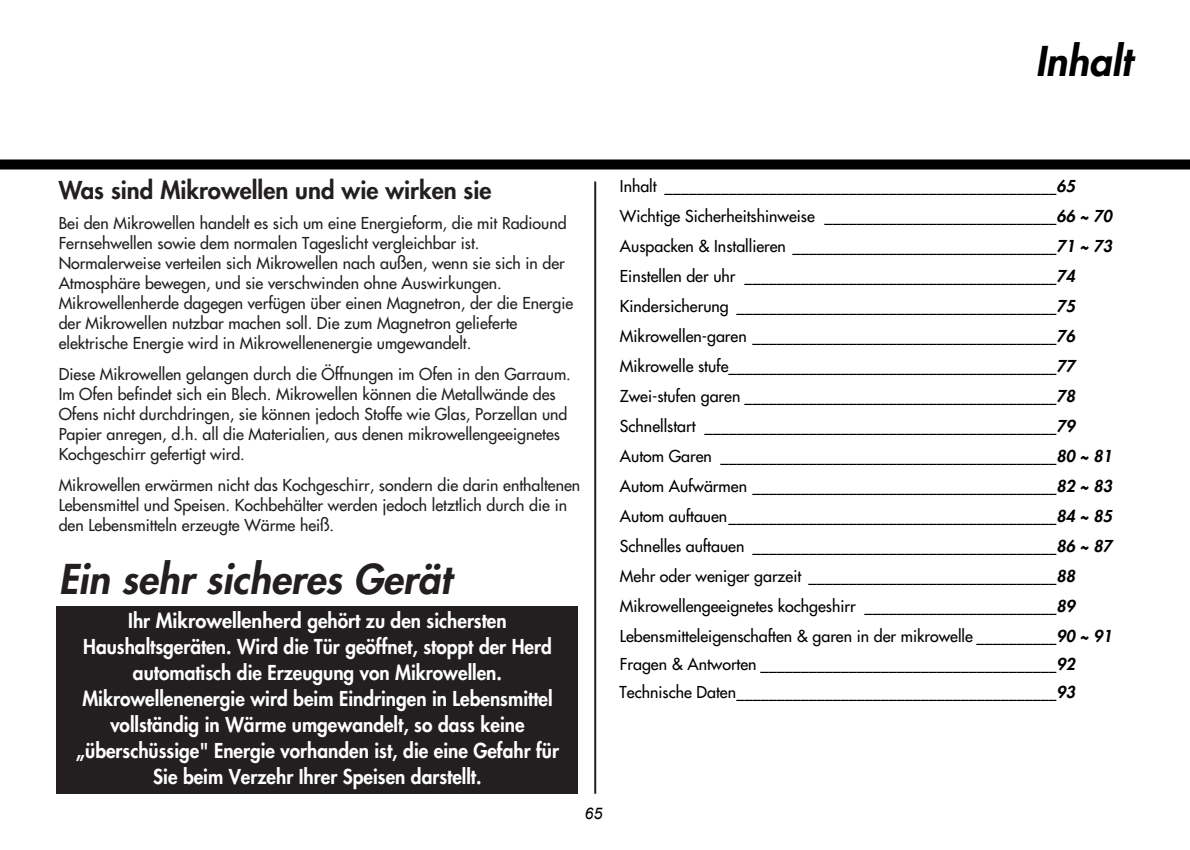
<style>
.page{position:relative;width:1190px;height:850px;background:#fff}
.page>*{position:absolute;margin:0;border:0;box-sizing:border-box;transform-origin:0 0}
.t1{font:italic 800 40px "Futura";color:#231f20}
.t2{font:italic 800 40px "Futura";color:#000}
.t3{font:800 24px "Futura";color:#231f20}
.t4{font:800 20px/26px "Futura";color:#fff;text-align:center;scale:.95 1}
.t5{font:16px/30px "Futura";color:#000}
.t6{font:16px/20px "Futura";color:#231f20}
.t7{font:italic 16px "Arial";color:#000}
.s1{font-weight:800;font-style:italic}
</style>
<div class="page">
<div style="left:0;top:160px;width:1190px;height:10px;background:#000"></div>
<hr style="left:594px;top:182px;width:2px;height:612px;background:#231f20">
<div style="left:57px;top:607px;width:521px;height:187px;background:#231f20"></div>
<h1 class="t2" style="left:1035px;top:42px;width:98px">Inhalt</h1>
<h2 class="t3" style="left:59px;top:178px;width:434px">Was sind Mikrowellen und wie wirken sie</h2>
<p class="t6" style="left:59px;top:214px;width:516px">Bei den Mikrowellen handelt es sich um eine Energieform, die mit Radiound Fernsehwellen sowie dem normalen Tageslicht vergleichbar ist.<br>Normalerweise verteilen sich Mikrowellen nach außen, wenn sie sich in der Atmosphäre bewegen, und sie verschwinden ohne Auswirkungen.<br>Mikrowellenherde dagegen verfügen über einen Magnetron, der die Energie der Mikrowellen nutzbar machen soll. Die zum Magnetron gelieferte elektrische Energie wird in Mikrowellenenergie umgewandelt.</p>
<p class="t6" style="left:59px;top:365px;width:514px">Diese Mikrowellen gelangen durch die Öffnungen im Ofen in den Garraum.<br>Im Ofen befindet sich ein Blech. Mikrowellen können die Metallwände des Ofens nicht durchdringen, sie können jedoch Stoffe wie Glas, Porzellan und Papier anregen, d.h. all die Materialien, aus denen mikrowellengeeignetes Kochgeschirr gefertigt wird.</p>
<p class="t6" style="left:59px;top:476px;width:523px">Mikrowellen erwärmen nicht das Kochgeschirr, sondern die darin enthaltenen<br>Lebensmittel und Speisen. Kochbehälter werden jedoch letztlich durch die in den Lebensmitteln erzeugte Wärme heiß.</p>
<h1 class="t1" style="left:59px;top:560px;width:394px">Ein sehr sicheres Gerät</h1>
<p class="t4" style="left:76px;top:609px;width:510px">Ihr Mikrowellenherd gehört zu den sichersten Haushaltsgeräten. Wird die Tür geöffnet, stoppt der Herd automatisch die Erzeugung von Mikrowellen.<br>Mikrowellenenergie wird beim Eindringen in Lebensmittel vollständig in Wärme umgewandelt, so dass keine „überschüssige" Energie vorhanden ist, die eine Gefahr für Sie beim Verzehr Ihrer Speisen darstellt.</p>
<p class="t7" style="left:585px;top:803px;width:19px">65</p>
<p class="t5" style="left:620px;top:172px;width:493px">Inhalt _________________________________________________<span class="s1">65<br></span>Wichtige Sicherheitshinweise _____________________________<span class="s1">66 ~ 70<br></span>Auspacken &amp; Installieren _________________________________<span class="s1">71 ~ 73<br></span>Einstellen der uhr _______________________________________<span class="s1">74<br></span>Kindersicherung ________________________________________<span class="s1">75<br></span>Mikrowellen-garen ______________________________________<span class="s1">76<br></span>Mikrowelle stufe_________________________________________<span class="s1">77<br></span>Zwei-stufen garen _______________________________________<span class="s1">78<br></span>Schnellstart ____________________________________________<span class="s1">79<br></span>Autom Garen __________________________________________<span class="s1">80 ~ 81<br></span>Autom Aufwärmen ______________________________________<span class="s1">82 ~ 83<br></span>Autom auftauen_________________________________________<span class="s1">84 ~ 85<br></span>Schnelles auftauen ______________________________________<span class="s1">86 ~ 87<br></span>Mehr oder weniger garzeit _______________________________<span class="s1">88<br></span>Mikrowellengeeignetes kochgeshirr ________________________<span class="s1">89<br></span>Lebensmitteleigenschaften &amp; garen in der mikrowelle __________<span class="s1">90 ~ 91</span></p>
<p class="t5" style="left:620px;top:651px;width:457px;line-height:28px">Fragen &amp; Antworten _____________________________________<span class="s1">92<br></span>Technische Daten________________________________________<span class="s1">93</span></p>
</div>
